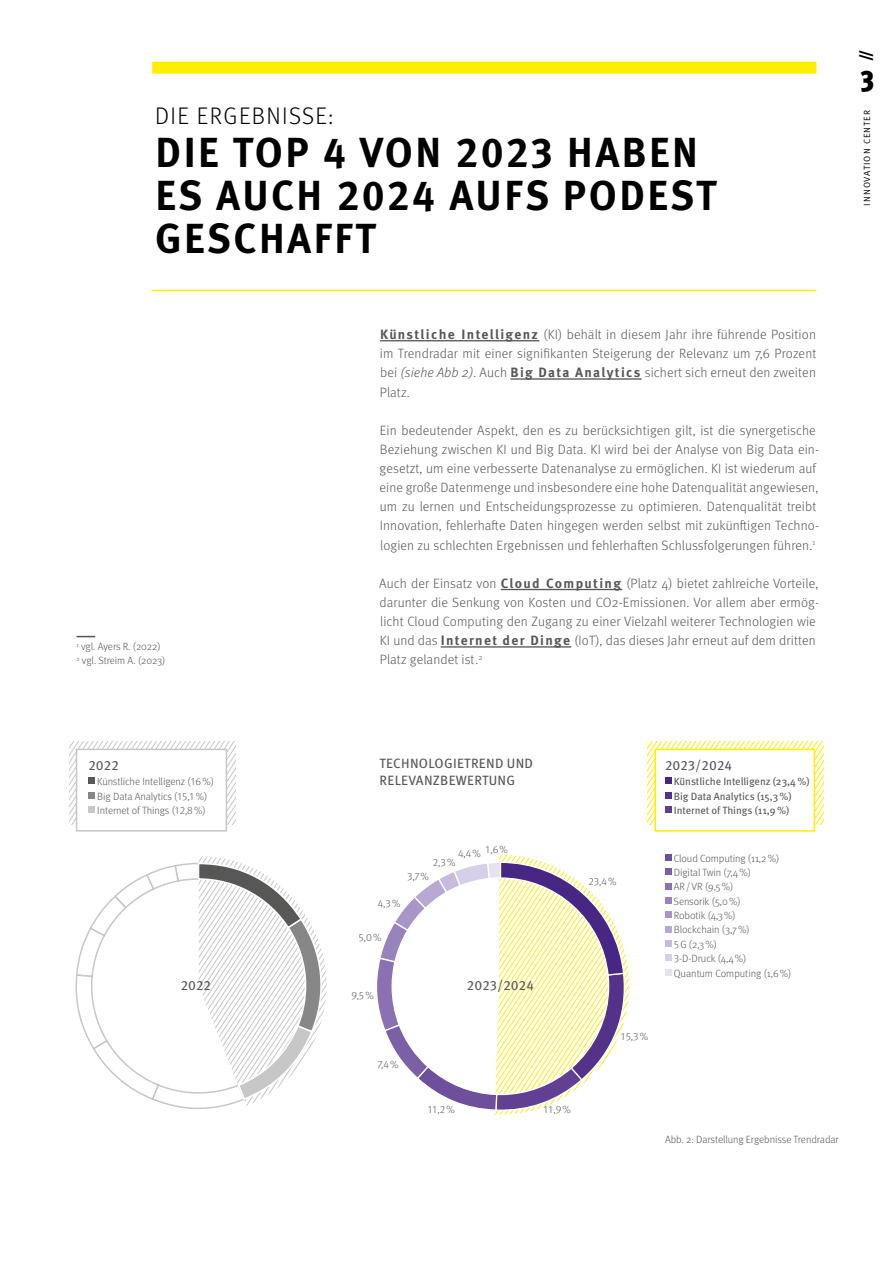
<style>
.page{position:relative;width:893px;height:1263px;background:#fff}
.page>*{position:absolute;margin:0;border:0;box-sizing:border-box;transform-origin:0 0}
.t1{font:700 42px/43px "Meta OT";letter-spacing:.06em;color:#000}
.t2{font:900 condensed 30px "Meta OT";color:#000}
.t3{font:300 24px "Meta OT";letter-spacing:.06em;color:#000}
.t4{font:900 15px "Meta OT";color:#000}
.t5{font:300 13.5px/19.2px "Meta OT";letter-spacing:.01em;color:#575756}
.t6{font:13.5px/16.5px "Meta OT";letter-spacing:.02em;color:#575756}
.t7{font:300 10.5px/14.4px "Meta OT";letter-spacing:-.005em;color:#575756}
.t8{font:10.5px/14.4px "Meta OT";letter-spacing:-.005em;color:#575756}
.t9{font:9px "Meta OT Norm";letter-spacing:.11em;color:#000}
.s1{font-weight:700}
.s2{font-style:italic}
</style>
<div class="page">
<hr style="left:380px;top:340px;width:159px;height:1px;background:#575756">
<hr style="left:510px;top:378px;width:132px;height:2px;background:#575756">
<hr style="left:501px;top:589px;width:121px;height:1px;background:#575756">
<hr style="left:441px;top:646px;width:130px;height:2px;background:#575756">
<svg style="left:77px;top:636px;width:18px;height:1px"></svg>
<svg style="left:377px;top:854px;width:253px;height:261px"></svg>
<svg style="left:69px;top:741px;width:166px;height:84px"></svg>
<div style="left:76px;top:749px;width:151px;height:82px;background:#fff;border:2px solid #c7c7c7"></div>
<svg style="left:665px;top:854px;width:6px;height:6px"></svg>
<div style="left:665px;top:868px;width:6px;height:7px;background:#7c60a6"></div>
<svg style="left:665px;top:883px;width:6px;height:6px"></svg>
<div style="left:665px;top:897px;width:6px;height:7px;background:#9983bc"></div>
<svg style="left:665px;top:912px;width:6px;height:6px"></svg>
<svg style="left:665px;top:926px;width:6px;height:6px"></svg>
<div style="left:665px;top:940px;width:6px;height:7px;background:#c7bcde"></div>
<svg style="left:665px;top:955px;width:6px;height:6px"></svg>
<svg style="left:665px;top:969px;width:6px;height:6px"></svg>
<svg style="left:75px;top:856px;width:252px;height:253px"></svg>
<div style="left:88px;top:778px;width:7px;height:6px;background:#575756"></div>
<div style="left:88px;top:792px;width:7px;height:6px;background:#878787"></div>
<div style="left:88px;top:806px;width:7px;height:7px;background:#c7c7c7"></div>
<div style="left:654px;top:749px;width:161px;height:82px;background:#fff;border:2px solid #fe0"></div>
<svg style="left:647px;top:741px;width:176px;height:84px"></svg>
<div style="left:665px;top:806px;width:6px;height:7px;background:#613f92"></div>
<div style="left:152px;top:62px;width:664px;height:12px;background:#fe0"></div>
<hr style="left:152px;top:290px;width:664px;height:1px;background:#fe0">
<h3 class="t3" style="left:155px;top:102px;width:180px">DIE ERGEBNISSE:</h3>
<h1 class="t1" style="left:155px;top:131px;width:563px">DIE TOP 4 VON 2023 HABEN<br>ES AUCH 2024 AUFS PODEST<br>GESCHAFFT</h1>
<p class="t7" style="left:77px;top:639px;width:90px"><sup>1</sup> vgl. Ayers R. (2022)<br><sup>2</sup> vgl. Streim A. (2023)</p>
<p class="t5" style="left:380px;top:325px;width:438px;text-align:justify"><span class="s1">Künstliche Intelligenz</span> (KI) behält in diesem Jahr ihre führende Position im Trendradar mit einer signifikanten Steigerung der Relevanz um 7,6 Prozent bei <span class="s2">(siehe Abb 2)</span>. Auch <span class="s1">Big Data Analytics</span> sichert sich erneut den zweiten Platz.</p>
<p class="t5" style="left:379px;top:421px;width:441px">Ein bedeutender Aspekt, den es zu berücksichtigen gilt, ist die synergetische Beziehung zwischen KI und Big Data. KI wird bei der Analyse von Big Data ein&shy;gesetzt, um eine verbesserte Datenanalyse zu ermöglichen. KI ist wiederum auf eine große Datenmenge und insbesondere eine hohe Datenqualität angewiesen, um zu lernen und Entscheidungsprozesse zu optimieren. Datenqualität treibt Innovation, fehlerhafte Daten hingegen werden selbst mit zukünftigen Techno&shy;logien zu schlechten Ergebnissen und fehlerhaften Schlussfolgerungen führen.<sup>1</sup></p>
<p class="t5" style="left:379px;top:574px;width:441px">Auch der Einsatz von <span class="s1">Cloud Computing</span> (Platz 4) bietet zahlreiche Vorteile, darunter die Senkung von Kosten und CO2-Emissionen. Vor allem aber ermög&shy;licht Cloud Computing den Zugang zu einer Vielzahl weiterer Technologien wie KI und das <span class="s1">Internet der Dinge</span> (IoT), das dieses Jahr erneut auf dem dritten Platz gelandet ist.<sup>2</sup></p>
<p class="t4" style="left:856px;top:61px;width:13px;rotate:-90deg">//</p>
<h2 class="t2" style="left:860px;top:61px;width:16px">3</h2>
<p class="t9" style="left:862px;top:205px;width:97px;rotate:-90deg">INNOVATION CENTER</p>
<p class="t6" style="left:88px;top:757px;width:32px">2022</p>
<p class="t7" style="left:97px;top:774px;width:118px">Künstliche Intelligenz (16%)<br>Big Data Analytics (15,1%)<br>Internet of Things (12,8%)</p>
<p class="t6" style="left:380px;top:755px;width:155px">TECHNOLOGIETREND UND<br>RELEVANZBEWERTUNG</p>
<p class="t6" style="left:665px;top:757px;width:69px">2023/2024</p>
<p class="t8" style="left:674px;top:774px;width:137px">Künstliche Intelligenz (23,4%)<br>Big Data Analytics (15,3%)<br>Internet of Things (11,9%)</p>
<p class="t7" style="left:458px;top:844px;width:51px">4,4% 1,6%</p>
<p class="t7" style="left:433px;top:855px;width:24px">2,3%</p>
<p class="t7" style="left:407px;top:869px;width:23px">3,7%</p>
<p class="t7" style="left:378px;top:896px;width:24px">4,3%</p>
<p class="t7" style="left:358px;top:930px;width:24px">5,0%</p>
<p class="t6" style="left:181px;top:977px;width:32px">2022</p>
<p class="t6" style="left:467px;top:977px;width:69px">2023/2024</p>
<p class="t7" style="left:351px;top:988px;width:24px">9,5%</p>
<p class="t7" style="left:378px;top:1058px;width:22px">7,4%</p>
<p class="t7" style="left:428px;top:1102px;width:29px">11,2%</p>
<p class="t7" style="left:544px;top:1102px;width:29px">11,9%</p>
<p class="t7" style="left:588px;top:875px;width:30px">23,4%</p>
<p class="t7" style="left:621px;top:1030px;width:29px">15,3%</p>
<p class="t7" style="left:674px;top:851px;width:119px">Cloud Computing (11,2%)<br>Digital Twin (7,4%)<br>AR/VR (9,5%)<br>Sensorik (5,0%)<br>Robotik (4,3%)<br>Blockchain (3,7%)<br>5G (2,3%)<br>3-D-Druck (4,4%)<br>Quantum Computing (1,6%)</p>
<p class="t7" style="left:665px;top:1132px;width:175px">Abb. 2: Darstellung Ergebnisse Trendradar</p>
</div>
